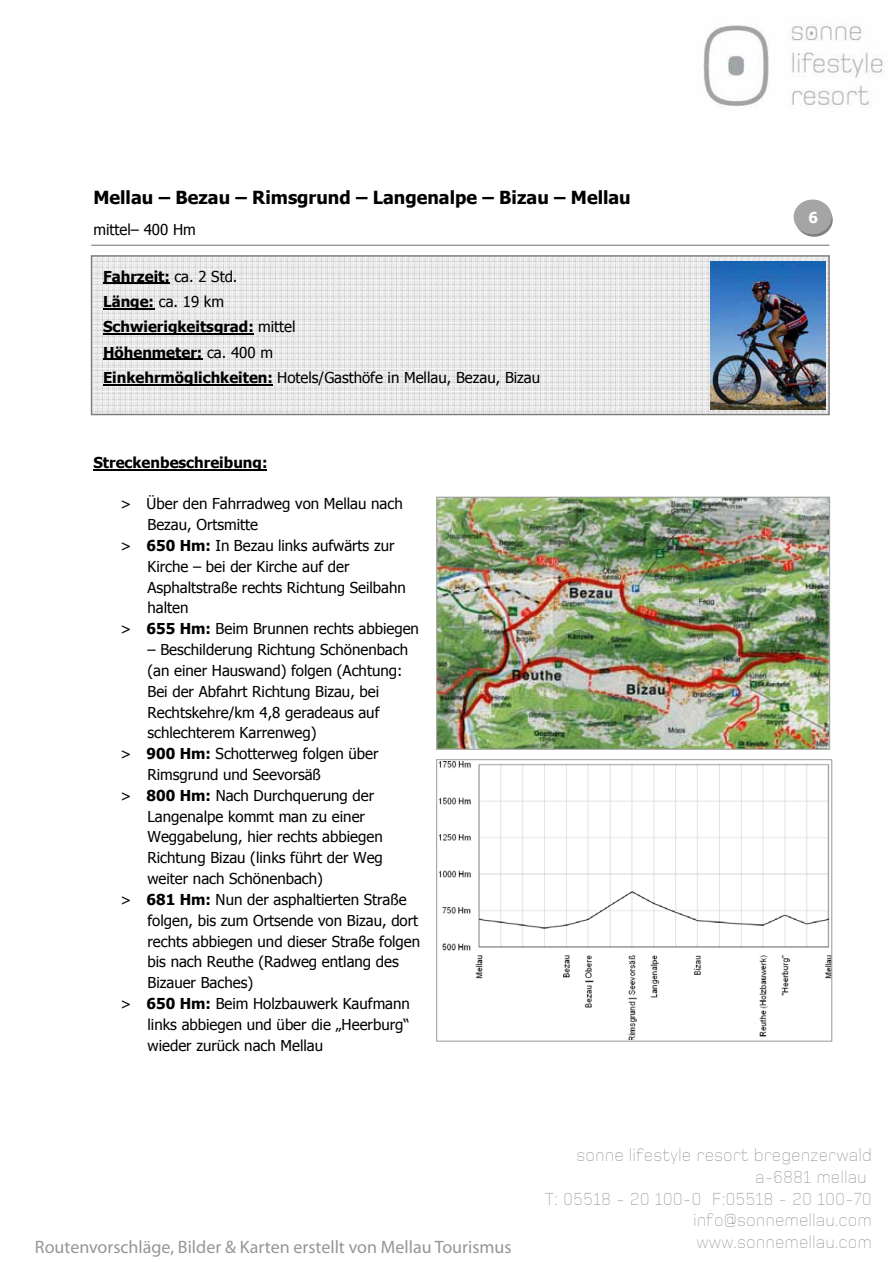
<style>
.page{position:relative;width:893px;height:1263px;background:#fff}
.page>*{position:absolute;margin:0;border:0;box-sizing:border-box;transform-origin:0 0}
.t1{font:200 18px/21.6px "o Sole Mio";color:#959698;text-align:right}
.t2{font:18px "Myriad Pro";color:#959698}
.t3{font:700 18px "Tahoma";color:#000}
.t4{font:15px "Tahoma";color:#000}
.t5{font:700 15px/25.3px "Tahoma";color:#000}
.t6{font:700 15px "Tahoma";color:#fff}
.s1{font-weight:400}
.s2{font-weight:700}
</style>
<div class="page">
<img style="left:703px;top:23px;width:181px;height:84px">
<svg style="left:94px;top:258px;width:732px;height:154px"></svg>
<div style="left:91px;top:255px;width:738px;height:160px;border:2px solid #7f7f7f"></div>
<hr style="left:103px;top:283px;width:67px;height:1px;background:#000">
<hr style="left:103px;top:308px;width:51px;height:1px;background:#000">
<hr style="left:103px;top:333px;width:151px;height:2px;background:#000">
<hr style="left:103px;top:359px;width:99px;height:1px;background:#000">
<hr style="left:103px;top:384px;width:170px;height:1px;background:#000">
<img style="left:710px;top:262px;width:115px;height:148px">
<img style="left:438px;top:499px;width:390px;height:249px">
<div style="left:436px;top:497px;width:394px;height:253px;border:1px solid #a5a5a5"></div>
<img style="left:438px;top:761px;width:392px;height:278px">
<div style="left:436px;top:759px;width:396px;height:283px;border:1px solid #a5a5a5"></div>
<hr style="left:93px;top:469px;width:174px;height:1px;background:#000">
<hr style="left:91px;top:245px;width:738px;height:1px;background:#7f7f7f">
<svg style="left:795px;top:203px;width:37px;height:34px"></svg>
<div style="left:794px;top:200px;width:37px;height:34px;background:#a5a5a5;border-radius:50%"></div>
<div style="left:794px;top:200px;width:37px;height:34px;border:1px solid #a5a5a5;border-radius:50%"></div>
<p class="t3" style="left:93px;top:186px;width:539px">Mellau – Bezau – Rimsgrund – Langenalpe – Bizau – Mellau</p>
<p class="t4" style="left:93px;top:220px;width:104px">mittel– 400 Hm</p>
<p class="t5" style="left:103px;top:263px;width:438px">Fahrzeit: <span class="s1">ca. 2 Std.<br></span>Länge: <span class="s1">ca. 19 km<br></span>Schwierigkeitsgrad: <span class="s1">mittel<br></span>Höhenmeter: <span class="s1">ca. 400 m<br></span>Einkehrmöglichkeiten: <span class="s1">Hotels/Gasthöfe in Mellau, Bezau, Bizau</span></p>
<p class="t5" style="left:93px;top:449px;width:175px">Streckenbeschreibung:</p>
<p class="t4" style="left:120px;top:494px;width:284px">&gt; Über den Fahrradweg von Mellau nach</p>
<p class="t4" style="left:147px;top:515px;width:112px">Bezau, Ortsmitte</p>
<p class="t4" style="left:120px;top:536px;width:275px">&gt; <span class="s2">650 Hm:</span> In Bezau links aufwärts zur</p>
<p class="t4" style="left:147px;top:557px;width:203px">Kirche – bei der Kirche auf der</p>
<p class="t4" style="left:147px;top:578px;width:260px">Asphaltstraße rechts Richtung Seilbahn</p>
<p class="t4" style="left:147px;top:598px;width:43px">halten</p>
<p class="t4" style="left:120px;top:619px;width:300px">&gt; <span class="s2">655 Hm:</span> Beim Brunnen rechts abbiegen</p>
<p class="t4" style="left:147px;top:640px;width:262px">– Beschilderung Richtung Schönenbach</p>
<p class="t4" style="left:147px;top:661px;width:256px">(an einer Hauswand) folgen (Achtung:</p>
<p class="t4" style="left:147px;top:682px;width:233px">Bei der Abfahrt Richtung Bizau, bei</p>
<p class="t4" style="left:147px;top:703px;width:233px">Rechtskehre/km 4,8 geradeaus auf</p>
<p class="t4" style="left:147px;top:723px;width:171px">schlechterem Karrenweg)</p>
<p class="t4" style="left:120px;top:744px;width:259px">&gt; <span class="s2">900 Hm:</span> Schotterweg folgen über</p>
<p class="t4" style="left:147px;top:765px;width:175px">Rimsgrund und Seevorsäß</p>
<p class="t4" style="left:120px;top:786px;width:255px">&gt; <span class="s2">800 Hm:</span> Nach Durchquerung der</p>
<p class="t4" style="left:147px;top:807px;width:219px">Langenalpe kommt man zu einer</p>
<p class="t4" style="left:147px;top:827px;width:237px">Weggabelung, hier rechts abbiegen</p>
<p class="t4" style="left:147px;top:848px;width:237px">Richtung Bizau (links führt der Weg</p>
<p class="t4" style="left:147px;top:869px;width:177px">weiter nach Schönenbach)</p>
<p class="t4" style="left:120px;top:890px;width:288px">&gt; <span class="s2">681 Hm:</span> Nun der asphaltierten Straße</p>
<p class="t4" style="left:147px;top:911px;width:272px">folgen, bis zum Ortsende von Bizau, dort</p>
<p class="t4" style="left:147px;top:932px;width:274px">rechts abbiegen und dieser Straße folgen</p>
<p class="t4" style="left:147px;top:952px;width:253px">bis nach Reuthe (Radweg entlang des</p>
<p class="t4" style="left:147px;top:973px;width:107px">Bizauer Baches)</p>
<p class="t4" style="left:120px;top:994px;width:291px">&gt; <span class="s2">650 Hm:</span> Beim Holzbauwerk Kaufmann</p>
<p class="t4" style="left:147px;top:1015px;width:263px">links abbiegen und über die „Heerburg“</p>
<p class="t4" style="left:147px;top:1036px;width:177px">wieder zurück nach Mellau</p>
<p class="t6" style="left:808px;top:208px;width:11px">6</p>
<p class="t1" style="left:544px;top:1145px;width:328px">sonne lifestyle resort bregenzerwald a-6881 mellau<br>T: 05518 - 20 100-0 F:05518 - 20 100-70 info@sonnemellau.com</p>
<p class="t2" style="left:35px;top:1236px;width:478px">Routenvorschläge, Bilder &amp; Karten erstellt von Mellau Tourismus</p>
<p class="t1" style="left:696px;top:1232px;width:177px">www.sonnemellau.com</p>
</div>
